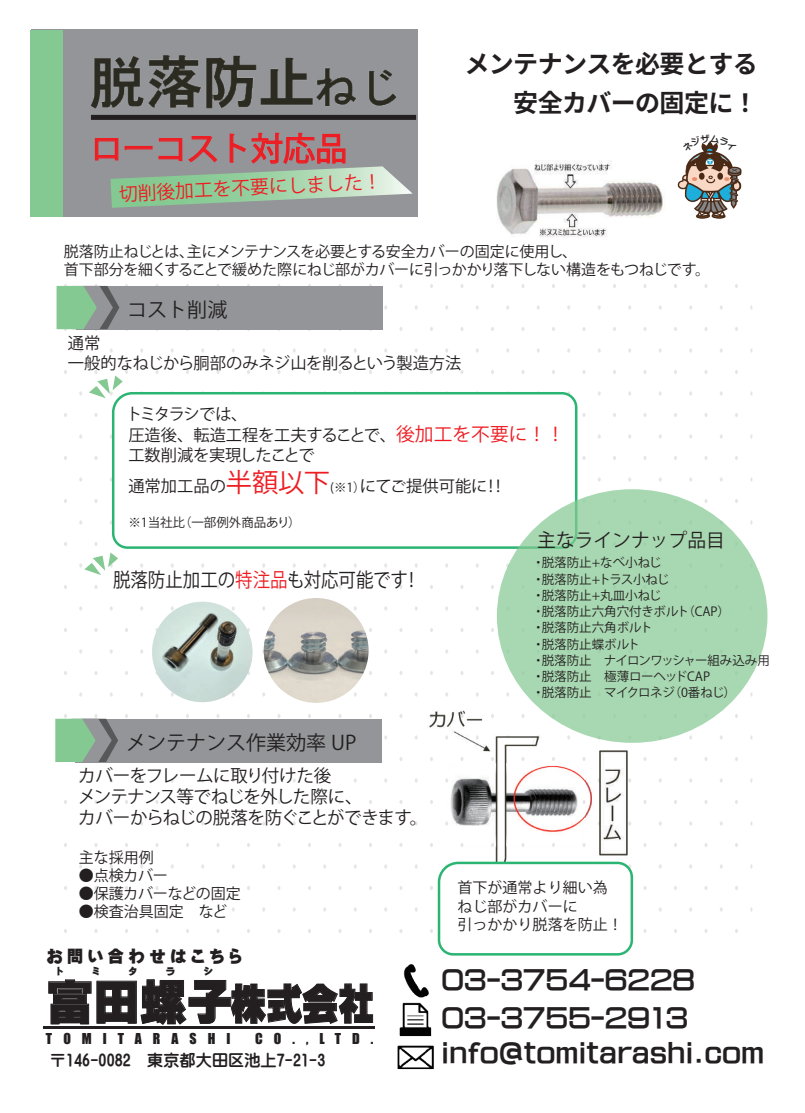
<style>
.page{position:relative;width:805px;height:1113px;background:#fff}
.page>*{position:absolute;margin:0;border:0;box-sizing:border-box;transform-origin:0 0}
.t1{font:45.88px "Heiti EGP4 Super Bold SJIS";color:#231f20}
.t2{font:32px "Koz Go Pr 6 N";color:#ee1d23}
.t3{font:26.88px/37.6px "Singeitai EGP4 Extra SJIS";color:#231f20}
.t4{font:700 25px/38.8px "Source Han Sans JP";letter-spacing:-.025em;color:#231f20;text-align:right}
.t5{font:20px "Koz Go Pr 6 N";color:#231f20}
.t6{font:19.62px "Koz Go Pr 6 N";color:#231f20;scale:.89 1}
.t7{font:18.75px "Koz Go Pr 6 N";color:#ee1d23}
.t8{font:18.75px "Koz Go Pr 6 N";color:#231f20}
.t9{font:17.5px/21px "Koz Go Pr 6 N";letter-spacing:-.03em;color:#231f20}
.t10{font:16.25px/19.5px "Koz Go Pr 6 N";letter-spacing:-.01em;color:#231f20}
.t11{font:16.12px "Yenti EG Extra SJIS";letter-spacing:.005em;color:#231f20}
.t12{font:16.12px "Heiti EGP4 Super Bold SJIS";letter-spacing:.25em;color:#231f20}
.t13{font:15px/18px "Koz Go Pr 6 N";letter-spacing:-.02em;color:#231f20}
.t14{font:15px/18.8px "Koz Go Pr 6 N";color:#231f20}
.t15{font:13.88px "Impact";letter-spacing:.8em;color:#231f20}
.t16{font:12.5px/16.2px "Koz Go Pr 6 N";color:#231f20}
.t17{font:9.5px "Heiti EGP4 Super Bold SJIS";color:#231f20}
.s1{font-size:18.75px;color:#ee1d23}
.s2{font-size:26.25px;color:#ee1d23}
.s3{font-size:12.5px}
.s4{color:#ee1d23}
.s5{font-size:41.5px}
</style>
<div class="page">
<svg style="left:111px;top:391px;width:467px;height:158px"></svg>
<svg style="left:49px;top:979px;width:42px;height:45px"></svg>
<svg style="left:97px;top:979px;width:275px;height:45px"></svg>
<hr style="left:44px;top:1026px;width:331px;height:2px;background:#231f20">
<img style="left:403px;top:964px;width:26px;height:32px">
<img style="left:399px;top:996px;width:33px;height:40px">
<img style="left:397px;top:1036px;width:37px;height:34px">
<img style="left:677px;top:151px;width:65px;height:68px">
<img style="left:417px;top:709px;width:213px;height:181px">
<svg style="left:436px;top:860px;width:198px;height:96px"></svg>
<div style="left:75px;top:719px;width:306px;height:43px;background:#939598"></div>
<svg style="left:55px;top:719px;width:63px;height:43px"></svg>
<div style="left:31px;top:29px;width:386px;height:187px;background:#939598"></div>
<img style="left:90px;top:29px;width:328px;height:117px">
<div style="left:91px;top:115px;width:325px;height:5px;background:#231f20"></div>
<img style="left:496px;top:160px;width:167px;height:78px">
<div style="left:30px;top:30px;width:33px;height:186px;background:#85c992"></div>
<svg style="left:89px;top:375px;width:34px;height:23px"></svg>
<svg style="left:84px;top:552px;width:34px;height:23px"></svg>
<div style="left:76px;top:286px;width:306px;height:43px;background:#939598"></div>
<svg style="left:56px;top:286px;width:63px;height:43px"></svg>
<svg style="left:94px;top:132px;width:318px;height:76px"></svg>
<img style="left:152px;top:602px;width:100px;height:100px;border-radius:50px">
<img style="left:263px;top:598px;width:105px;height:105px;border-radius:52px">
<div style="left:497px;top:489px;width:270px;height:254px;background:#a8d8b1;border-radius:50%"></div>
<svg style="left:701px;top:141px;width:17px;height:10px"></svg>
<h2 class="t2" style="left:91px;top:131px;width:258px">ローコスト対応品</h2>
<h3 class="t7" style="left:118px;top:184px;width:264px;rotate:-3deg">切削後加工を不要にしました！</h3>
<h3 class="t4" style="left:464px;top:45px;width:295px">メンテナンスを必要とする安全カバーの固定に！</h3>
<p class="t13" style="left:64px;top:243px;width:647px">脱落防止ねじとは、主にメンテナンスを必要とする安全カバーの固定に使用し、<br>首下部分を細くすることで緩めた際にねじ部がカバーに引っかかり落下しない構造をもつねじです。</p>
<h3 class="t5" style="left:127px;top:298px;width:101px">コスト削減</h3>
<h3 class="t10" style="left:68px;top:334px;width:395px">通常<br>一般的なねじから胴部のみネジ山を削るという製造方法</h3>
<h3 class="t10" style="left:126px;top:403px;width:440px;line-height:21.8px">トミタラシでは、<br>圧造後、転造工程を工夫することで、<span class="s1">後加工を不要に！！</span></h3>
<h3 class="t10" style="left:128px;top:439px;width:379px;line-height:31.5px">工数削減を実現したことで<br>通常加工品の<span class="s2">半額以下</span><span class="s3">(※1）</span>にてご提供可能に！！</h3>
<p class="t16" style="left:128px;top:514px;width:174px">※1当社比（一部例外商品あり）</p>
<h3 class="t6" style="left:113px;top:569px;width:346px">脱落防止加工の<span class="s4">特注品</span>も対応可能です！</h3>
<h3 class="t5" style="left:126px;top:731px;width:232px">メンテナンス作業効率 UP</h3>
<h3 class="t9" style="left:78px;top:765px;width:351px">カバーをフレームに取り付けた後<br>メンテナンス等でねじを外した際に、<br>カバーからねじの脱落を防ぐことができます。</h3>
<p class="t14" style="left:79px;top:848px;width:76px">主な採用例</p>
<p class="t14" style="left:79px;top:866px;width:91px">●点検カバー</p>
<p class="t14" style="left:79px;top:884px;width:163px">●保護カバーなどの固定</p>
<p class="t14" style="left:79px;top:902px;width:150px">●検査治具固定　など</p>
<p class="t12" style="left:46px;top:948px;width:198px">お問い合わせはこちら</p>
<p class="t17" style="left:57px;top:966px;width:8px">ト</p>
<p class="t17" style="left:92px;top:966px;width:9px">ミ</p>
<p class="t17" style="left:128px;top:966px;width:10px">タ</p>
<p class="t17" style="left:166px;top:966px;width:11px">ラ</p>
<p class="t17" style="left:204px;top:966px;width:11px">シ</p>
<h1 class="t1" style="left:46px;top:979px;width:329px">富田螺子<span class="s5">株式会社</span></h1>
<p class="t15" style="left:46px;top:1027px;width:186px">TOMITARASHI</p>
<p class="t15" style="left:255px;top:1027px;width:120px">CO.,LTD.</p>
<p class="t11" style="left:50px;top:1052px;width:277px">〒146-0082　東京都大田区池上7-21-3</p>
<h3 class="t8" style="left:537px;top:529px;width:189px">主なラインナップ品目</h3>
<p class="t16" style="left:532px;top:555px;width:239px">・脱落防止+なべ小ねじ<br>・脱落防止+トラス小ねじ<br>・脱落防止+丸皿小ねじ<br>・脱落防止六角穴付きボルト（CAP）<br>・脱落防止六角ボルト<br>・脱落防止蝶ボルト<br>・脱落防止　ナイロンワッシャー組み込み用・脱落防止　極薄ローヘッドCAP<br>・脱落防止　マイクロネジ（0番ねじ）</p>
<p class="t14" style="left:457px;top:878px;width:166px">首下が通常より細い為ねじ部がカバーに<br>引っかかり脱落を防止！</p>
<h3 class="t3" style="left:441px;top:961px;width:255px">03-3754-6228<br>03-3755-2913</h3>
<h3 class="t3" style="left:441px;top:1034px;width:324px">info@tomitarashi.com</h3>
</div>
